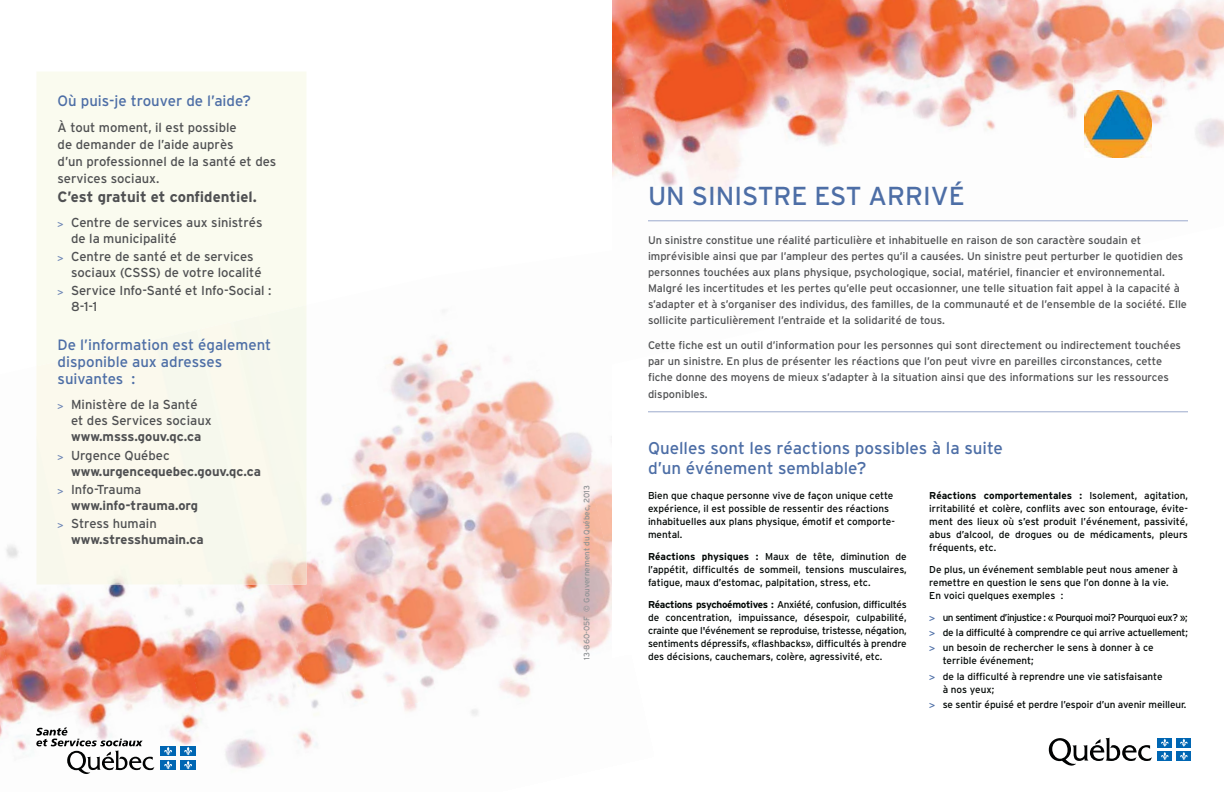
<style>
.page{position:relative;width:1224px;height:792px;background:#fff}
.page>*{position:absolute;margin:0;border:0;box-sizing:border-box;transform-origin:0 0}
.t1{font:26px "Interstate";color:#4d6ea6}
.t2{font:17px/20px "Interstate";color:#4d6ea6}
.t3{font:15px/17px "Interstate";color:#4d6ea6}
.t4{font:700 15px "Interstate";color:#4f5052}
.t5{font:13px/16px "Interstate";color:#4f5052}
.t6{font:700 13px/18.2px "Interstate";color:#4f5052}
.t7{font:11px/16px "Interstate";color:#4f5052}
.t8{font:10px/13px "Interstate";color:#030806}
.t9{font:8px "Interstate";color:#8f9294}
.s1{font-family:"Frutiger";font-weight:900;font-stretch:condensed;font-size:10px;color:#6b84b5}
.s2{font-weight:400}
.s3{font-weight:700}
.s4{font-family:"Frutiger";font-weight:900;font-stretch:condensed;color:#4d6ea6}
</style>
<div class="page">
<img style="left:612px;top:0;width:172px;height:222px">
<img style="left:612px;top:36px;width:70px;height:186px">
<img style="left:784px;top:0;width:214px;height:222px">
<img style="left:966px;top:0;width:147px;height:132px">
<img style="left:1113px;top:0;width:111px;height:148px">
<img style="left:612px;top:201px;width:35px;height:21px">
<img style="left:998px;top:107px;width:118px;height:115px">
<svg style="left:1049px;top:738px;width:103px;height:28px"></svg>
<div style="left:1157px;top:738px;width:15px;height:9px;background:#0066b3"></div>
<div style="left:1177px;top:738px;width:14px;height:9px;background:#0066b3"></div>
<div style="left:1157px;top:752px;width:15px;height:9px;background:#0066b3"></div>
<svg style="left:1161px;top:739px;width:8px;height:21px"></svg>
<div style="left:1177px;top:752px;width:14px;height:9px;background:#0066b3"></div>
<svg style="left:1180px;top:739px;width:8px;height:21px"></svg>
<hr style="left:648px;top:220px;width:540px;height:1px;background:#9caacd">
<hr style="left:648px;top:411px;width:540px;height:1px;background:#9caacd">
<img style="left:1074px;top:79px;width:88px;height:90px">
<img style="left:1084px;top:91px;width:67px;height:67px">
<img style="left:409px;top:337px;width:203px;height:117px">
<img style="left:574px;top:337px;width:38px;height:76px">
<img style="left:306px;top:355px;width:103px;height:162px">
<img style="left:2px;top:545px;width:58px;height:183px">
<img style="left:60px;top:585px;width:112px;height:183px">
<img style="left:306px;top:517px;width:34px;height:169px">
<img style="left:340px;top:454px;width:272px;height:251px">
<img style="left:584px;top:447px;width:28px;height:130px">
<img style="left:0;top:629px;width:37px;height:125px">
<img style="left:172px;top:558px;width:159px;height:211px">
<img style="left:385px;top:655px;width:227px;height:61px">
<div style="left:37px;top:72px;width:269px;height:247px;background:#fafbef"></div>
<div style="left:243px;top:305px;width:63px;height:181px;background:#f7f9ed"></div>
<div style="left:36px;top:436px;width:34px;height:149px;background:#faf9ed"></div>
<div style="left:280px;top:479px;width:26px;height:106px;background:#f6f8ed"></div>
<img style="left:152px;top:552px;width:152px;height:33px">
<svg style="left:36px;top:728px;width:118px;height:46px"></svg>
<div style="left:160px;top:746px;width:16px;height:10px;background:#0066b3"></div>
<svg style="left:164px;top:747px;width:8px;height:8px"></svg>
<div style="left:180px;top:746px;width:16px;height:10px;background:#0066b3"></div>
<svg style="left:184px;top:747px;width:8px;height:8px"></svg>
<div style="left:160px;top:760px;width:16px;height:10px;background:#0066b3"></div>
<svg style="left:164px;top:761px;width:8px;height:8px"></svg>
<div style="left:180px;top:760px;width:16px;height:10px;background:#0066b3"></div>
<svg style="left:184px;top:761px;width:8px;height:8px"></svg>
<h3 class="t3" style="left:58px;top:93px;width:195px">Où puis-je trouver de l’aide?</h3>
<h3 class="t5" style="left:58px;top:120px;width:220px;line-height:17px">À tout moment, il est possible<br>de demander de l’aide auprès<br>d’un professionnel de la santé et des services sociaux.</h3>
<h3 class="t4" style="left:58px;top:191px;width:201px">C’est gratuit et confidentiel.</h3>
<h3 class="t5" style="left:71px;top:215px;width:193px;text-indent:-14px"><span class="s1">&gt;</span> Centre de services aux sinistrés de la municipalité</h3>
<h3 class="t5" style="left:71px;top:250px;width:192px;text-indent:-14px"><span class="s1">&gt;</span> Centre de santé et de services sociaux (CSSS) de votre localité</h3>
<h3 class="t5" style="left:71px;top:284px;width:202px;text-indent:-14px"><span class="s1">&gt;</span> Service Info-Santé et Info-Social :<br>8-1-1</h3>
<h3 class="t3" style="left:58px;top:338px;width:215px">De l’information est également disponible aux adresses suivantes :</h3>
<h3 class="t5" style="left:71px;top:398px;width:142px;text-indent:-14px"><span class="s1">&gt;</span> Ministère de la Santé et des Services sociaux</h3>
<h3 class="t6" style="left:58px;top:429px;width:145px;text-indent:14px">www.msss.gouv.qc.ca <span class="s1">&gt;</span> <span class="s2">Urgence Québec</span></h3>
<h3 class="t6" style="left:58px;top:463px;width:205px;text-indent:14px">www.urgencequebec.gouv.qc.ca <span class="s1">&gt;</span> <span class="s2">Info-Trauma</span></h3>
<h3 class="t6" style="left:58px;top:497px;width:142px;text-indent:14px">www.info-trauma.org <span class="s1">&gt;</span> <span class="s2">Stress humain</span></h3>
<h3 class="t6" style="left:71px;top:531px;width:134px">www.stresshumain.ca</h3>
<p class="t9" style="left:584px;top:660px;width:177px;rotate:-90deg">13-860-05F © Gouvernement du Québec, 2013</p>
<h1 class="t1" style="left:648px;top:187px;width:318px">UN SINISTRE EST ARRIVÉ</h1>
<p class="t7" style="left:648px;top:233px;width:541px">Un sinistre constitue une réalité particulière et inhabituelle en raison de son caractère soudain et imprévisible ainsi que par l’ampleur des pertes qu’il a causées. Un sinistre peut perturber le quotidien des personnes touchées aux plans physique, psychologique, social, matériel, financier et environnemental.<br>Malgré les incertitudes et les pertes qu’elle peut occasionner, une telle situation fait appel à la capacité à s’adapter et à s’organiser des individus, des familles, de la communauté et de l’ensemble de la société. Elle sollicite particulièrement l’entraide et la solidarité de tous.</p>
<p class="t7" style="left:648px;top:338px;width:535px">Cette fiche est un outil d’information pour les personnes qui sont directement ou indirectement touchées par un sinistre. En plus de présenter les réactions que l’on peut vivre en pareilles circonstances, cette fiche donne des moyens de mieux s’adapter à la situation ainsi que des informations sur les ressources</p>
<p class="t7" style="left:648px;top:387px;width:61px">disponibles.</p>
<h2 class="t2" style="left:648px;top:440px;width:356px">Quelles sont les réactions possibles à la suite d’un événement semblable?</h2>
<p class="t8" style="left:648px;top:490px;width:249px">Bien que chaque personne vive de façon unique cette expérience, il est possible de ressentir des réactions inhabituelles aux plans physique, émotif et comporte&shy;mental.</p>
<p class="t8" style="left:648px;top:551px;width:260px;text-align:justify"><span class="s3">Réactions physiques :</span> Maux de tête, diminution de l’appétit, difficultés de sommeil, tensions musculaires, fatigue, maux d’estomac, palpitation, stress, etc.</p>
<p class="t8" style="left:648px;top:599px;width:260px;text-align:justify"><span class="s3">Réactions psychoémotives :</span> Anxiété, confusion, difficultés de concentration, impuissance, désespoir, culpabilité, crainte que l'événement se reproduise, tristesse, négation, sentiments dépressifs, «flashbacks», difficultés à prendre des décisions, cauchemars, colère, agressivité, etc.</p>
<p class="t8" style="left:929px;top:490px;width:260px;text-align:justify"><span class="s3">Réactions comportementales :</span> Isolement, agitation, irritabilité et colère, conflits avec son entourage, évite&shy;ment des lieux où s’est produit l’événement, passivité, abus d’alcool, de drogues ou de médicaments, pleurs fréquents, etc.</p>
<p class="t8" style="left:929px;top:564px;width:250px">De plus, un événement semblable peut nous amener à remettre en question le sens que l’on donne à la vie.<br>En voici quelques exemples :</p>
<p class="t8" style="left:929px;top:611px;width:260px;line-height:15.2px;text-align:justify"><span class="s4">&gt;</span> un sentiment d’injustice : « Pourquoi moi? Pourquoi eux? »; <span class="s4">&gt;</span> de la difficulté à comprendre ce qui arrive actuellement; <span class="s4">&gt;</span> un besoin de rechercher le sens à donner à ce</p>
<p class="t8" style="left:929px;top:654px;width:235px;line-height:15.2px;text-indent:14px">terrible événement;<br><span class="s4">&gt;</span> de la difficulté à reprendre une vie satisfaisante</p>
<p class="t8" style="left:929px;top:683px;width:259px;line-height:15.2px;text-indent:14px">à nos yeux;<br><span class="s4">&gt;</span> se sentir épuisé et perdre l’espoir d’un avenir meilleur.</p>
</div>
